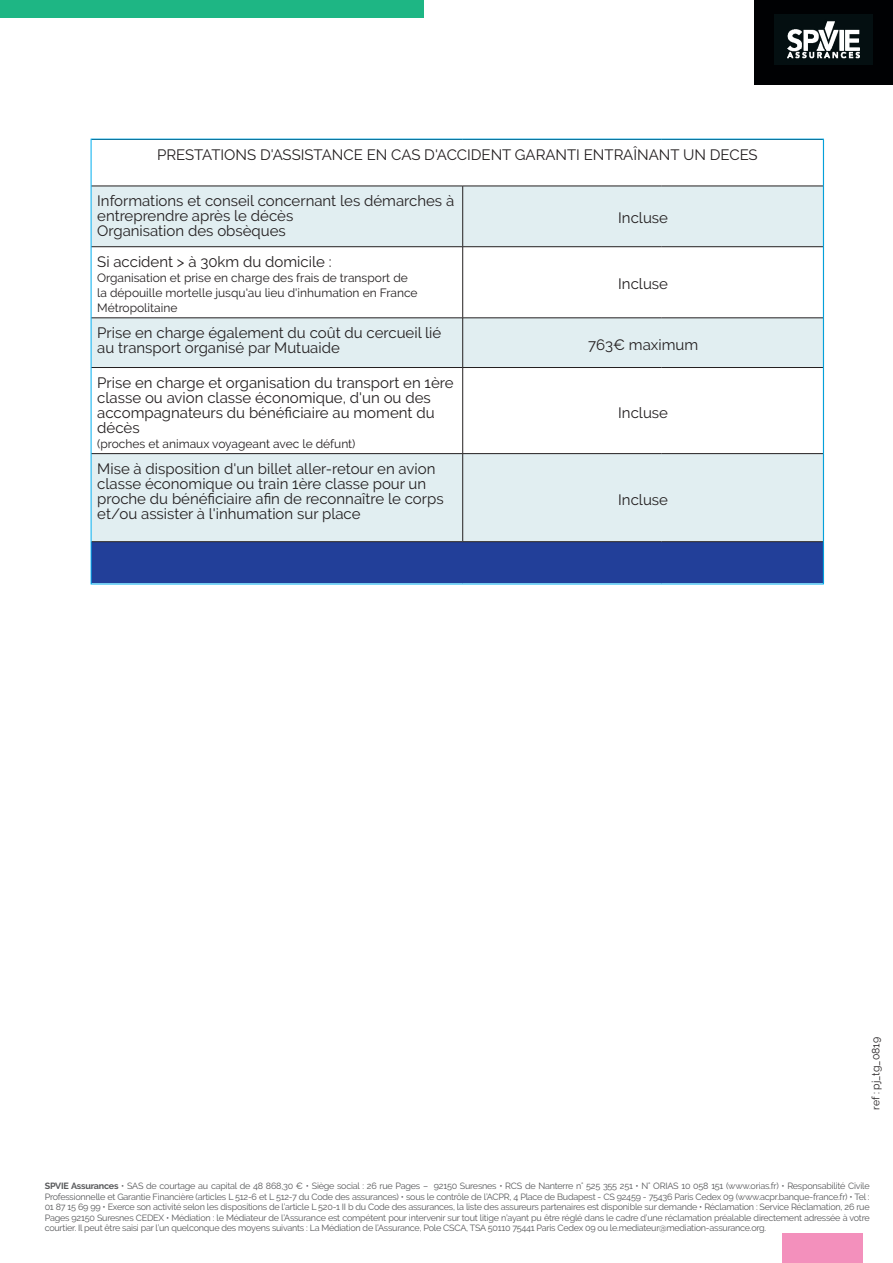
<style>
.page{position:relative;width:893px;height:1263px;background:#fff}
.page>*{position:absolute;margin:0;border:0;box-sizing:border-box;transform-origin:0 0}
.t1{font:15px/15px "Raleway";color:#231f20}
.t2{font:12px/15px "Raleway";color:#231f20}
.t3{font:10.5px "Raleway";color:#231f20}
.t4{font:9px/10.5px "Raleway";letter-spacing:-.025em;color:#57585a;text-align:justify}
.s1{font-weight:700}
</style>
<div class="page">
<div style="left:754px;top:0;width:139px;height:84px;background:#000103"></div>
<img style="left:774px;top:15px;width:98px;height:49px">
<div style="left:0;top:0;width:424px;height:18px;background:#1eb684"></div>
<div style="left:782px;top:1233px;width:81px;height:30px;background:#f390bc"></div>
<svg style="left:93px;top:187px;width:729px;height:354px;fill:#e1eef1"></svg>
<div style="left:91px;top:542px;width:732px;height:42px;background:#223f99"></div>
<hr style="left:91px;top:186px;width:372px;height:1px;background:#231f20">
<hr style="left:463px;top:186px;width:199px;height:1px;background:#231f20">
<hr style="left:462px;top:186px;width:1px;height:61px;background:#231f20">
<hr style="left:662px;top:186px;width:162px;height:1px;background:#231f20">
<hr style="left:91px;top:246px;width:372px;height:1px;background:#231f20">
<hr style="left:463px;top:246px;width:199px;height:1px;background:#231f20">
<hr style="left:462px;top:247px;width:1px;height:71px;background:#231f20">
<hr style="left:662px;top:246px;width:162px;height:1px;background:#231f20">
<hr style="left:91px;top:318px;width:372px;height:1px;background:#231f20">
<hr style="left:463px;top:318px;width:199px;height:1px;background:#231f20">
<hr style="left:462px;top:318px;width:1px;height:49px;background:#231f20">
<hr style="left:662px;top:318px;width:162px;height:1px;background:#231f20">
<hr style="left:91px;top:367px;width:372px;height:1px;background:#231f20">
<hr style="left:463px;top:367px;width:199px;height:1px;background:#231f20">
<hr style="left:462px;top:368px;width:1px;height:85px;background:#231f20">
<hr style="left:662px;top:367px;width:162px;height:1px;background:#231f20">
<hr style="left:91px;top:453px;width:372px;height:1px;background:#231f20">
<hr style="left:463px;top:453px;width:199px;height:1px;background:#231f20">
<hr style="left:462px;top:454px;width:1px;height:87px;background:#231f20">
<hr style="left:662px;top:453px;width:162px;height:1px;background:#231f20">
<hr style="left:91px;top:541px;width:372px;height:1px;background:#231f20">
<hr style="left:463px;top:541px;width:199px;height:1px;background:#231f20">
<hr style="left:662px;top:541px;width:162px;height:1px;background:#231f20">
<p class="t1" style="left:157px;top:147px;width:602px">PRESTATIONS D'ASSISTANCE EN CAS D'ACCIDENT GARANTI ENTRAÎNANT UN DECES</p>
<p class="t1" style="left:97px;top:193px;width:358px">Informations et conseil concernant les démarches à entreprendre après le décès</p>
<p class="t1" style="left:97px;top:223px;width:190px">Organisation des obsèques</p>
<p class="t1" style="left:618px;top:211px;width:51px">Incluse</p>
<p class="t1" style="left:97px;top:254px;width:236px">Si accident &gt; à 30km du domicile :</p>
<p class="t2" style="left:97px;top:270px;width:322px">Organisation et prise en charge des frais de transport de la dépouille mortelle jusqu'au lieu d'inhumation en France<br>Métropolitaine</p>
<p class="t1" style="left:618px;top:276px;width:51px">Incluse</p>
<p class="t1" style="left:97px;top:325px;width:345px">Prise en charge également du coût du cercueil lié au transport organisé par Mutuaide</p>
<p class="t1" style="left:588px;top:337px;width:112px">763€ maximum</p>
<p class="t1" style="left:97px;top:375px;width:358px">Prise en charge et organisation du transport en 1ère classe ou avion classe économique, d'un ou des accompagnateurs du bénéficiaire au moment du décès</p>
<p class="t2" style="left:97px;top:436px;width:260px">(proches et animaux voyageant avec le défunt)</p>
<p class="t1" style="left:618px;top:405px;width:51px">Incluse</p>
<p class="t1" style="left:97px;top:461px;width:348px">Mise à disposition d'un billet aller-retour en avion classe économique ou train 1ère classe pour un proche du bénéficiaire afin de reconnaître le corps et/ou assister à l'inhumation sur place</p>
<p class="t1" style="left:618px;top:492px;width:51px">Incluse</p>
<p class="t3" style="left:870px;top:1110px;width:74px;rotate:-90deg">ref : pj_tg_0819</p>
<p class="t4" style="left:45px;top:1181px;width:826px"><span class="s1">SPVIE Assurances</span> • SAS de courtage au capital de 48 868,30 € • Siège social : 26 rue Pages – 92150 Suresnes • RCS de Nanterre n° 525 355 251 • N° ORIAS 10 058 151 (www.orias.fr) • Responsabilité Civile Professionnelle et Garantie Financière (articles L 512-6 et L 512-7 du Code des assurances) • sous le contrôle de l’ACPR, 4 Place de Budapest - CS 92459 - 75436 Paris Cedex 09 (www.acpr.banque-france.fr) • Tel :<br>01 87 15 69 99 • Exerce son activité selon les dispositions de l’article L 520-1 II b du Code des assurances, la liste des assureurs partenaires est disponible sur demande • Réclamation : Service Réclamation, 26 rue Pages 92150 Suresnes CEDEX • Médiation : le Médiateur de l’Assurance est compétent pour intervenir sur tout litige n’ayant pu être réglé dans le cadre d’une réclamation préalable directement adressée à votre courtier. Il peut être saisi par l’un quelconque des moyens suivants : La Médiation de l’Assurance, Pole CSCA, TSA 50110 75441 Paris Cedex 09 ou le.mediateur@mediation-assurance.org.</p>
</div>
